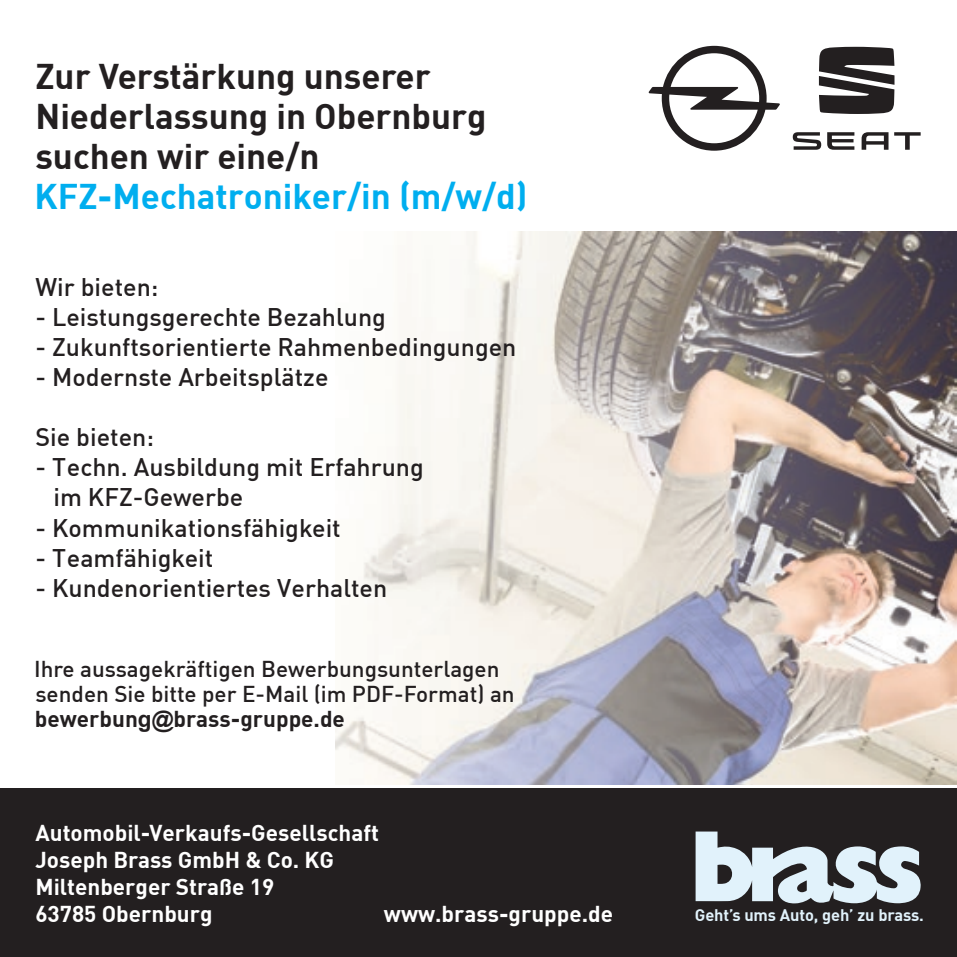
<style>
.page{position:relative;width:957px;height:957px;background:#fff}
.page>*{position:absolute;margin:0;border:0;box-sizing:border-box;transform-origin:0 0}
.t1{font:700 35px/40px "DIN";color:#231f20}
.t2{font:700 35px "DIN";color:#00aeef}
.t3{font:500 25px/30px "DIN";color:#231f20}
.t4{font:700 22.5px/27px "DIN";color:#fff}
.t5{font:500 22.5px/25px "DIN";color:#231f20}
.t6{font:700 16.5px "DIN";letter-spacing:-.01em;color:#e1f2fb}
.s1{font-weight:700}
.s2{font-family:"Arial";font-weight:700}
</style>
<div class="page">
<img style="left:335px;top:231px;width:622px;height:554px">
<div style="left:0;top:788px;width:957px;height:169px;background:#231f20"></div>
<svg style="left:695px;top:831px;width:227px;height:74px;background:#939ca2"></svg>
<svg style="left:648px;top:46px;width:132px;height:105px"></svg>
<svg style="left:793px;top:132px;width:127px;height:18px"></svg>
<svg style="left:819px;top:47px;width:75px;height:67px"></svg>
<h1 class="t1" style="left:35px;top:55px;width:452px">Zur Verstärkung unserer<br>Niederlassung in Obernburg suchen wir eine/n</h1>
<h1 class="t2" style="left:34px;top:174px;width:495px">KFZ-Mechatroniker/in (m/w/d)</h1>
<p class="t3" style="left:35px;top:271px;width:125px">Wir bieten:</p>
<p class="t3" style="left:35px;top:301px;width:352px">- Leistungsgerechte Bezahlung</p>
<p class="t3" style="left:35px;top:331px;width:482px">- Zukunftsorientierte Rahmenbedingungen</p>
<p class="t3" style="left:35px;top:361px;width:294px">- Modernste Arbeitsplätze</p>
<p class="t3" style="left:35px;top:421px;width:120px">Sie bieten:</p>
<p class="t3" style="left:53px;top:451px;width:372px;text-indent:-18px">- Techn. Ausbildung mit Erfahrung im KFZ-Gewerbe</p>
<p class="t3" style="left:35px;top:511px;width:307px">- Kommunikationsfähigkeit</p>
<p class="t3" style="left:35px;top:541px;width:179px">- Teamfähigkeit</p>
<p class="t3" style="left:35px;top:571px;width:353px">- Kundenorientiertes Verhalten</p>
<p class="t5" style="left:34px;top:655px;width:482px">Ihre aussagekräftigen Bewerbungsunterlagen senden Sie bitte per E-Mail (im PDF-Format) an <span class="s1">bewerbun</span><span class="s2">g@</span><span class="s1">brass-gruppe.de</span></p>
<p class="t4" style="left:35px;top:818px;width:345px">Automobil-Verkaufs-Gesellschaft<br>Joseph Brass GmbH &amp; Co. KG<br>Miltenberger Straße 19<br>63785 Obernburg</p>
<p class="t4" style="left:384px;top:899px;width:231px">www.brass-gruppe.de</p>
<p class="t6" style="left:695px;top:904px;width:230px">Geht’s ums Auto, geh’ zu brass.</p>
</div>
